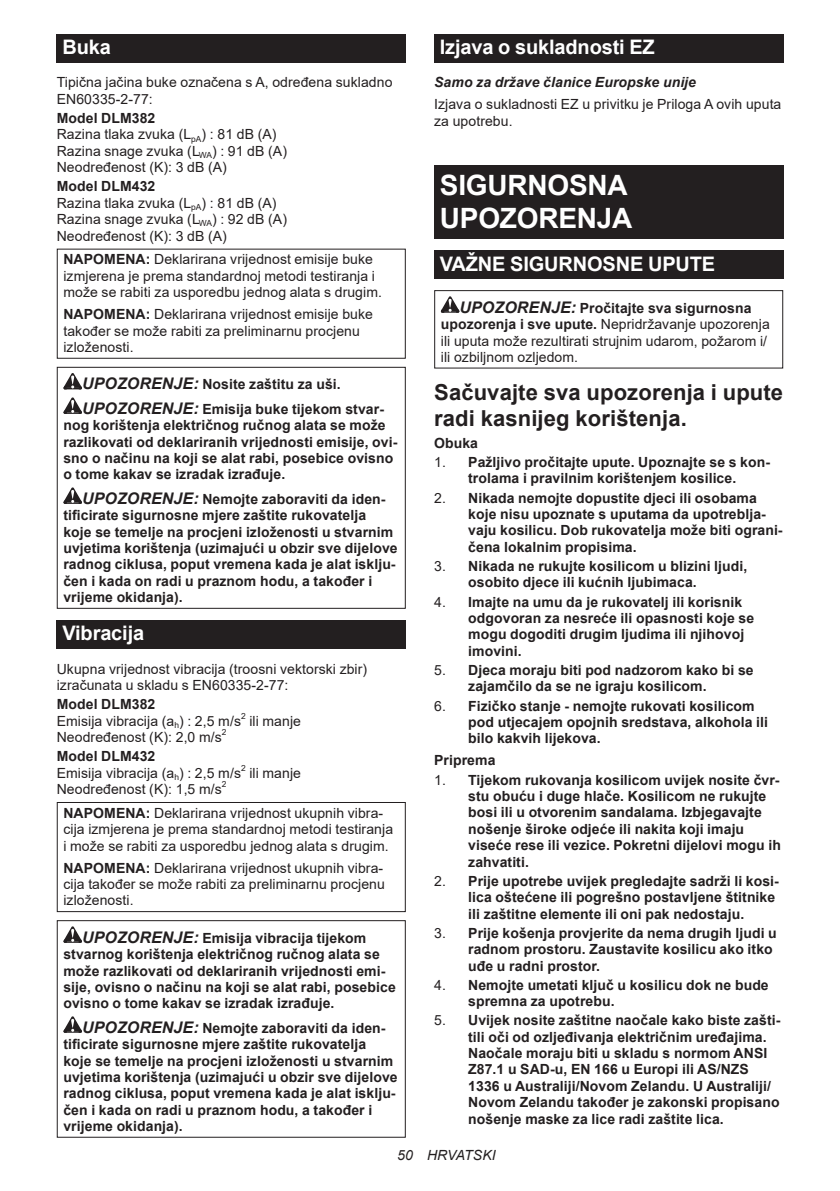
<style>
.page{position:relative;width:840px;height:1191px;background:#fff}
.page>*{position:absolute;margin:0;border:0;box-sizing:border-box;transform-origin:0 0}
.t1{font:700 28px/32.8px "Arial";letter-spacing:-.01em;color:#fff}
.t2{font:700 22px/25.8px "Arial";letter-spacing:.005em;color:#231f20}
.t3{font:700 20px "Arial";letter-spacing:-.01em;color:#fff}
.t4{font:700 14px/16.4px "Arial";letter-spacing:.005em;color:#231f20}
.t5{font:14px/16.4px "Arial";letter-spacing:.005em;color:#231f20}
.t6{font:italic 700 14px "Arial";letter-spacing:.005em;color:#231f20}
.t7{font:italic 14px "Arial";letter-spacing:.005em;color:#231f20}
.t8{font:8.4px "Arial";color:#231f20}
.s1{font-weight:700}
.s2{font-style:italic;font-size:16px}
.s3{font-weight:700;font-style:italic;font-size:16px}
.s4{font-weight:400}
</style>
<div class="page">
<div style="left:57px;top:34px;width:348px;height:29px;background:#231f20"></div>
<div style="left:57px;top:249px;width:348px;height:110px;border:1px solid #231f20"></div>
<svg style="left:63px;top:373px;width:19px;height:16px"></svg>
<svg style="left:63px;top:397px;width:19px;height:17px"></svg>
<svg style="left:63px;top:487px;width:19px;height:17px"></svg>
<div style="left:57px;top:367px;width:348px;height:242px;border:1px solid #231f20"></div>
<div style="left:57px;top:620px;width:348px;height:28px;background:#231f20"></div>
<div style="left:57px;top:802px;width:348px;height:110px;border:1px solid #231f20"></div>
<svg style="left:63px;top:926px;width:19px;height:16px"></svg>
<svg style="left:63px;top:1016px;width:19px;height:16px"></svg>
<div style="left:57px;top:920px;width:348px;height:217px;border:1px solid #231f20"></div>
<div style="left:434px;top:34px;width:348px;height:29px;background:#231f20"></div>
<div style="left:434px;top:166px;width:348px;height:73px;background:#231f20"></div>
<div style="left:434px;top:251px;width:348px;height:28px;background:#231f20"></div>
<svg style="left:440px;top:296px;width:19px;height:17px"></svg>
<div style="left:434px;top:290px;width:348px;height:78px;border:1px solid #231f20"></div>
<h3 class="t3" style="left:62px;top:33px;width:50px">Buka</h3>
<p class="t5" style="left:57px;top:74px;width:337px">Tipična jačina buke označena s A, određena sukladno<br>EN60335-2-77:</p>
<p class="t5" style="left:57px;top:110px;width:232px"><span class="s1">Model DLM382<br></span>Razina tlaka zvuka (L<sub>pA</sub>) : 81 dB (A)<br>Razina snage zvuka (L<sub>WA</sub>) : 91 dB (A)<br>Neodređenost (K): 3 dB (A)</p>
<p class="t5" style="left:57px;top:178px;width:232px"><span class="s1">Model DLM432<br></span>Razina tlaka zvuka (L<sub>pA</sub>) : 81 dB (A)<br>Razina snage zvuka (L<sub>WA</sub>) : 92 dB (A)<br>Neodređenost (K): 3 dB (A)</p>
<p class="t5" style="left:63px;top:251px;width:320px"><span class="s1">NAPOMENA:</span> Deklarirana vrijednost emisije buke izmjerena je prema standardnoj metodi testiranja i može se rabiti za usporedbu jednog alata s drugim.</p>
<p class="t5" style="left:63px;top:306px;width:311px"><span class="s1">NAPOMENA:</span> Deklarirana vrijednost emisije buke također se može rabiti za preliminarnu procjenu izloženosti.</p>
<p class="t4" style="left:82px;top:372px;width:303px;line-height:24.4px"><span class="s2">UPOZORENJE:</span> Nosite zaštitu za uši.<br><span class="s2">UPOZORENJE:</span> Emisija buke tijekom stvar-</p>
<p class="t4" style="left:63px;top:417px;width:335px">nog korištenja električnog ručnog alata se može razlikovati od deklariranih vrijednosti emisije, ovi&shy;sno o načinu na koji se alat rabi, posebice ovisno o tome kakav se izradak izrađuje.</p>
<p class="t4" style="left:63px;top:491px;width:335px;text-indent:19px"><span class="s2">UPOZORENJE:</span> Nemojte zaboraviti da iden&shy;tificirate sigurnosne mjere zaštite rukovatelja koje se temelje na procjeni izloženosti u stvarnim uvjetima korištenja (uzimajući u obzir sve dijelove radnog ciklusa, poput vremena kada je alat isklju&shy;čen i kada on radi u praznom hodu, a također i vrijeme okidanja).</p>
<h3 class="t3" style="left:62px;top:619px;width:83px">Vibracija</h3>
<p class="t5" style="left:57px;top:660px;width:312px">Ukupna vrijednost vibracija (troosni vektorski zbir) izračunata u skladu s EN60335-2-77:</p>
<p class="t5" style="left:57px;top:696px;width:186px"><span class="s1">Model DLM382<br></span>Emisija vibracija (a<sub>h</sub>) : 2,5 m/s</p>
<p class="t8" style="left:241px;top:710px;width:6px">2</p>
<p class="t5" style="left:249px;top:712px;width:53px">ili manje</p>
<p class="t5" style="left:57px;top:728px;width:166px">Neodređenost (K): 2,0 m/s</p>
<p class="t8" style="left:222px;top:726px;width:6px">2</p>
<p class="t5" style="left:57px;top:748px;width:186px"><span class="s1">Model DLM432<br></span>Emisija vibracija (a<sub>h</sub>) : 2,5 m/s</p>
<p class="t8" style="left:241px;top:762px;width:6px">2</p>
<p class="t5" style="left:249px;top:764px;width:53px">ili manje</p>
<p class="t5" style="left:57px;top:780px;width:166px">Neodređenost (K): 1,5 m/s</p>
<p class="t8" style="left:222px;top:778px;width:6px">2</p>
<p class="t5" style="left:63px;top:804px;width:331px"><span class="s1">NAPOMENA:</span> Deklarirana vrijednost ukupnih vibra&shy;cija izmjerena je prema standardnoj metodi testiranja i može se rabiti za usporedbu jednog alata s drugim.</p>
<p class="t5" style="left:63px;top:859px;width:323px;text-align:justify"><span class="s1">NAPOMENA:</span> Deklarirana vrijednost ukupnih vibra&shy;cija također se može rabiti za preliminarnu procjenu izloženosti.</p>
<p class="t4" style="left:63px;top:929px;width:333px;text-indent:19px"><span class="s2">UPOZORENJE:</span> Emisija vibracija tijekom stvarnog korištenja električnog ručnog alata se može razlikovati od deklariranih vrijednosti emi&shy;sije, ovisno o načinu na koji se alat rabi, posebice ovisno o tome kakav se izradak izrađuje.</p>
<p class="t4" style="left:63px;top:1019px;width:335px;text-indent:19px"><span class="s2">UPOZORENJE:</span> Nemojte zaboraviti da iden&shy;tificirate sigurnosne mjere zaštite rukovatelja koje se temelje na procjeni izloženosti u stvarnim uvjetima korištenja (uzimajući u obzir sve dijelove radnog ciklusa, poput vremena kada je alat isklju&shy;čen i kada on radi u praznom hodu, a također i vrijeme okidanja).</p>
<h3 class="t3" style="left:439px;top:33px;width:216px">Izjava o sukladnosti EZ</h3>
<p class="t6" style="left:434px;top:73px;width:263px">Samo za države članice Europske unije</p>
<p class="t5" style="left:434px;top:96px;width:348px">Izjava o sukladnosti EZ u privitku je Priloga A ovih uputa za upotrebu.</p>
<h1 class="t1" style="left:439px;top:169px;width:194px">SIGURNOSNA<br>UPOZORENJA</h1>
<h3 class="t3" style="left:439px;top:250px;width:277px">VAŽNE SIGURNOSNE UPUTE</h3>
<p class="t5" style="left:440px;top:299px;width:330px;text-indent:19px"><span class="s3">UPOZORENJE:</span> <span class="s1">Pročitajte sva sigurnosna upozorenja i sve upute.</span> Nepridržavanje upozorenja ili uputa može rezultirati strujnim udarom, požarom i/ ili ozbiljnom ozljedom.</p>
<h2 class="t2" style="left:434px;top:379px;width:350px">Sačuvajte sva upozorenja i upute radi kasnijeg korištenja.</h2>
<p class="t4" style="left:434px;top:435px;width:45px">Obuka</p>
<p class="t4" style="left:434px;top:454px;width:337px;text-align:center"><span class="s4">1.</span> Pažljivo pročitajte upute. Upoznajte se s kon&shy;trolama i pravilnim korištenjem kosilice.</p>
<p class="t4" style="left:468px;top:489px;width:316px;text-indent:-34px"><span class="s4">2.</span> Nikada nemojte dopustite djeci ili osobama koje nisu upoznate s uputama da upotreblja&shy;vaju kosilicu. Dob rukovatelja može biti ograni&shy;čena lokalnim propisima.</p>
<p class="t4" style="left:468px;top:558px;width:280px;text-indent:-34px"><span class="s4">3.</span> Nikada ne rukujte kosilicom u blizini ljudi, osobito djece ili kućnih ljubimaca.</p>
<p class="t4" style="left:468px;top:593px;width:287px;text-indent:-34px"><span class="s4">4.</span> Imajte na umu da je rukovatelj ili korisnik odgovoran za nesreće ili opasnosti koje se mogu dogoditi drugim ljudima ili njihovoj imovini.</p>
<p class="t4" style="left:468px;top:662px;width:287px;text-indent:-34px"><span class="s4">5.</span> Djeca moraju biti pod nadzorom kako bi se zajamčilo da se ne igraju kosilicom.</p>
<p class="t4" style="left:468px;top:697px;width:301px;text-indent:-34px"><span class="s4">6.</span> Fizičko stanje - nemojte rukovati kosilicom pod utjecajem opojnih sredstava, alkohola ili bilo kakvih lijekova.</p>
<p class="t4" style="left:434px;top:752px;width:63px">Priprema</p>
<p class="t4" style="left:468px;top:771px;width:314px;text-indent:-34px"><span class="s4">1.</span> Tijekom rukovanja kosilicom uvijek nosite čvr&shy;stu obuću i duge hlače. Kosilicom ne rukujte bosi ili u otvorenim sandalama. Izbjegavajte nošenje široke odjeće ili nakita koji imaju viseće rese ili vezice. Pokretni dijelovi mogu ih zahvatiti.</p>
<p class="t4" style="left:468px;top:872px;width:312px;text-indent:-34px"><span class="s4">2.</span> Prije upotrebe uvijek pregledajte sadrži li kosi&shy;lica oštećene ili pogrešno postavljene štitnike ili zaštitne elemente ili oni pak nedostaju.</p>
<p class="t4" style="left:468px;top:924px;width:310px;text-indent:-34px"><span class="s4">3.</span> Prije košenja provjerite da nema drugih ljudi u radnom prostoru. Zaustavite kosilicu ako itko uđe u radni prostor.</p>
<p class="t4" style="left:468px;top:976px;width:302px;text-indent:-34px"><span class="s4">4.</span> Nemojte umetati ključ u kosilicu dok ne bude spremna za upotrebu.</p>
<p class="t4" style="left:468px;top:1012px;width:313px;text-indent:-34px"><span class="s4">5.</span> Uvijek nosite zaštitne naočale kako biste zašti&shy;tili oči od ozljeđivanja električnim uređajima.<br>Naočale moraju biti u skladu s normom ANSI Z87.1 u SAD-u, EN 166 u Europi ili AS/NZS 1336 u Australiji/Novom Zelandu. U Australiji/ Novom Zelandu također je zakonski propisano nošenje maske za lice radi zaštite lica.</p>
<p class="t7" style="left:397px;top:1146px;width:100px">50 HRVATSKI</p>
</div>
